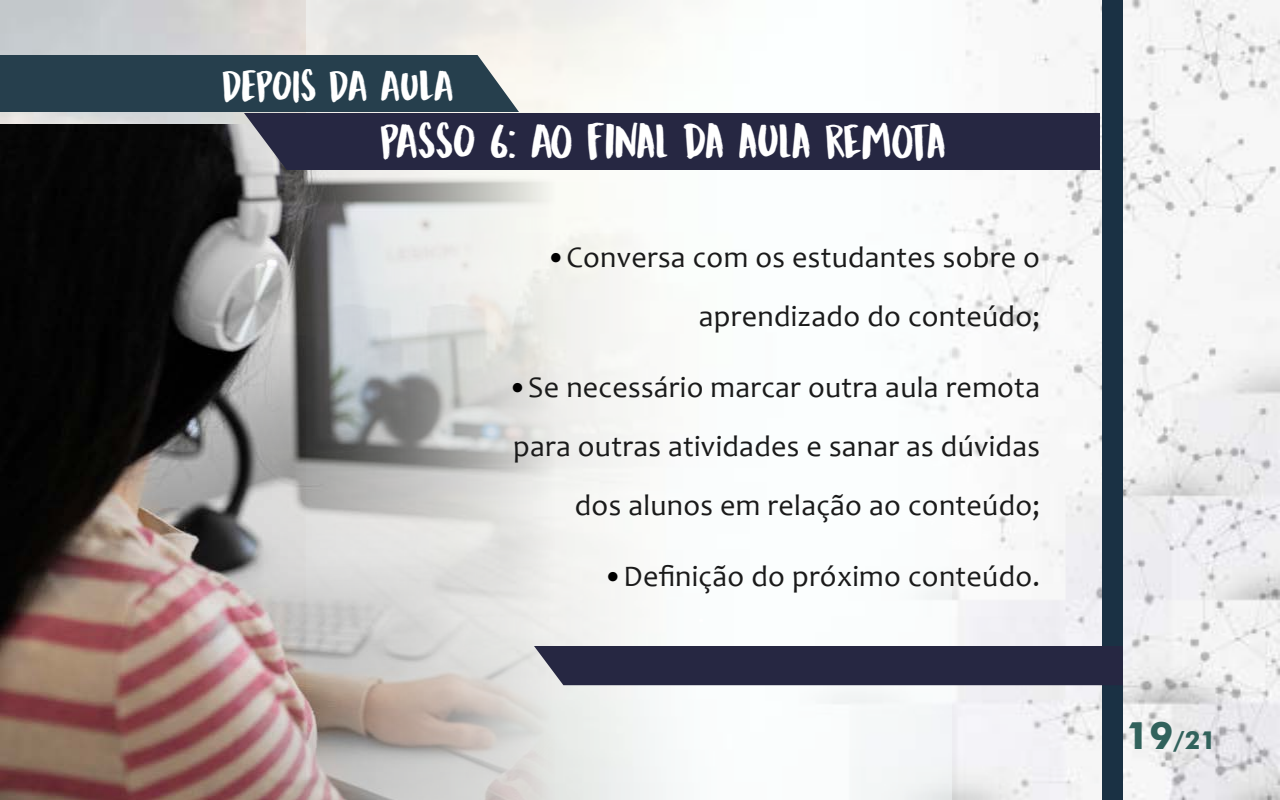
<style>
.page{position:relative;width:1280px;height:800px;background:#fff}
.page>*{position:absolute;margin:0;border:0;box-sizing:border-box;transform-origin:0 0}
.t1{font:48px "DK Mandarin Whispers";color:#fff}
.t2{font:43px "DK Mandarin Whispers";color:#fff}
.t3{font:30px/59px "Candara";letter-spacing:.01em;color:#1a1a1a;text-align:right}
.t4{font:700 25px "Futura BT";color:#31625c}
.s1{font-family:"Calibri";color:#000}
.s2{font-size:38px}
</style>
<div class="page">
<img style="left:0;top:0;width:1280px;height:800px">
<div style="left:1102px;top:0;width:21px;height:800px;background:#1a3144"></div>
<div style="left:306px;top:0;width:646px;height:800px;background:linear-gradient(to right,#e7e5e0,#fff)"></div>
<img style="left:0;top:124px;width:1102px;height:676px">
<div style="left:244px;top:113px;width:856px;height:57px;background:#262742"></div>
<div style="left:0;top:55px;width:519px;height:57px;background:#263f4d"></div>
<div style="left:534px;top:646px;width:589px;height:39px;background:#262742"></div>
<h2 class="t2" style="left:222px;top:61px;width:233px">DEPOIS DA AULA</h2>
<h1 class="t1" style="left:380px;top:113px;width:567px">PASSO 6: AO FINAL DA AULA REMOTA</h1>
<p class="t3" style="left:548px;top:227px;width:493px"><span class="s1">•</span>Conversa com os estudantes sobre o aprendizado do conteúdo;</p>
<p class="t3" style="left:510px;top:357px;width:531px"><span class="s1">•</span>Se necessário marcar outra aula remota para outras atividades e sanar as dúvidas dos alunos em relação ao conteúdo;</p>
<p class="t3" style="left:605px;top:546px;width:436px"><span class="s1">•</span>Definição do próximo conteúdo.</p>
<p class="t4" style="left:1126px;top:725px;width:92px"><span class="s2">19</span>/21</p>
</div>
